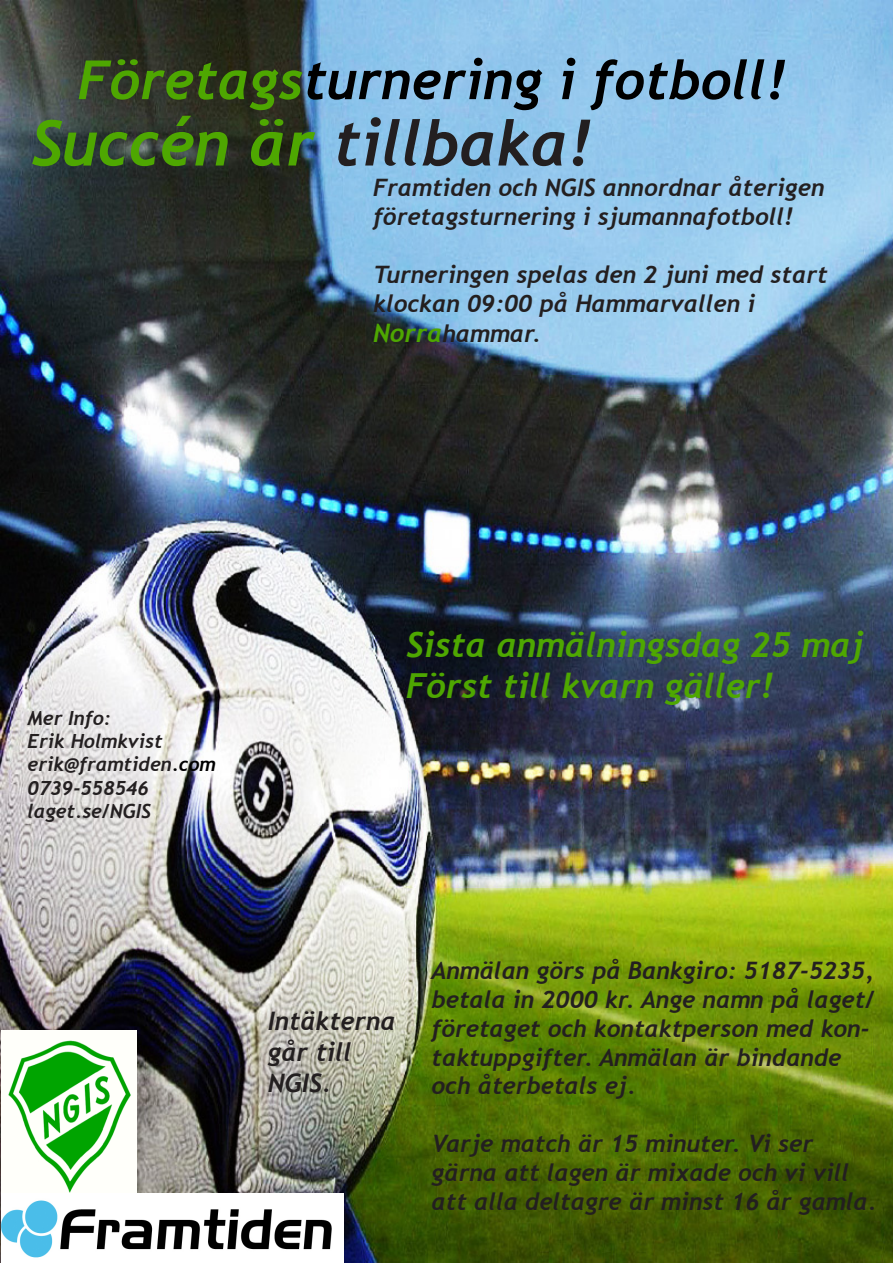
<style>
.page{position:relative;width:893px;height:1263px;background:#fff}
.page>*{position:absolute;margin:0;border:0;box-sizing:border-box;transform-origin:0 0}
.t1{font:italic 700 63px "Trebuchet";color:#231f20}
.t2{font:italic 700 54px "Trebuchet";color:#000}
.t3{font:italic 700 34.5px/41.4px "Trebuchet";color:#4ea701}
.t4{font:italic 700 25.5px/30.6px "Trebuchet";color:#231f20}
.t5{font:italic 700 24px/28.8px "Trebuchet";color:#231f20}
.t6{font:italic 700 19.5px/23.4px "Trebuchet";color:#231f20}
.s1{color:#4ea701}
.s2{font-size:25.5px;color:#4ea701}
.s3{color:#000}
</style>
<div class="page">
<img style="left:0;top:0;width:893px;height:1263px">
<img style="left:1px;top:1030px;width:135px;height:164px">
<img style="left:1px;top:1194px;width:342px;height:69px">
<p class="t2" style="left:78px;top:47px;width:709px"><span class="s1">Företags</span>turnering i fotboll!</p>
<p class="t1" style="left:31px;top:105px;width:562px"><span class="s1">Succén är</span> tillbaka!</p>
<p class="t5" style="left:373px;top:174px;width:453px">Framtiden och NGIS annordnar återigen företagsturnering i sjumannafotboll!</p>
<p class="t5" style="left:373px;top:260px;width:456px;line-height:29.7px">Turneringen spelas den 2 juni med start klockan 09:00 på Hammarvallen i<br><span class="s2">Norra</span>hammar.</p>
<p class="t6" style="left:28px;top:706px;width:190px">Mer Info:<br>Erik Holmkvist erik@framtiden<span class="s3">.com<br></span>0739-558546 laget.se/NGIS</p>
<p class="t3" style="left:406px;top:624px;width:459px">Sista anmälningsdag 25 maj<br>Först till kvarn gäller!</p>
<p class="t4" style="left:268px;top:1006px;width:129px">Intäkterna går till<br>NGIS.</p>
<p class="t5" style="left:432px;top:956px;width:445px">Anmälan görs på Bankgiro: 5187-5235, betala in 2000 kr. Ange namn på laget/ företaget och kontaktperson med kon&shy;taktuppgifter. Anmälan är bindande och återbetals ej.</p>
<p class="t5" style="left:432px;top:1129px;width:446px">Varje match är 15 minuter. Vi ser gärna att lagen är mixade och vi vill att alla deltagre är minst 16 år gamla.</p>
</div>
